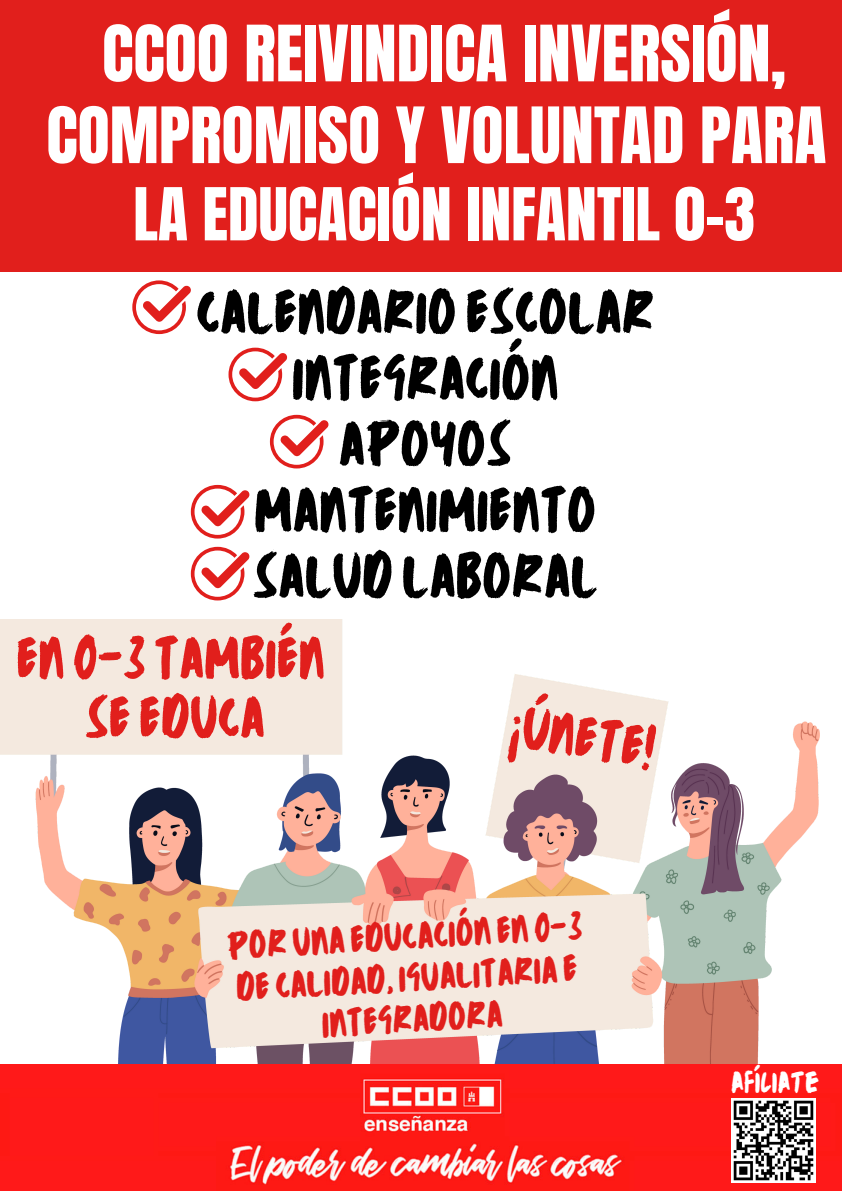
<style>
.page{position:relative;width:842px;height:1191px;background:#fff}
.page>*{position:absolute;margin:0;border:0;box-sizing:border-box;transform-origin:0 0}
.t1{font:66px/81.7px "Anton";color:#fff;text-align:center}
.t2{font:62px "Anton";color:#fff}
.t3{font:60px "TC October Regular";color:#000}
.t4{font:56.2px "TC October Regular";color:#e11f1c}
.t5{font:37.2px "TC October Regular";color:#e11f1c}
.t6{font:28.3px "TC October Regular";color:#fff}
</style>
<div class="page">
<img style="left:0;top:619px;width:819px;height:445px">
<div style="left:0;top:0;width:842px;height:272px;background:#e11f1c"></div>
<svg style="left:229px;top:347px;width:59px;height:54px"></svg>
<svg style="left:270px;top:415px;width:59px;height:53px"></svg>
<svg style="left:132px;top:280px;width:59px;height:54px"></svg>
<svg style="left:191px;top:485px;width:59px;height:53px"></svg>
<svg style="left:191px;top:546px;width:59px;height:54px"></svg>
<img style="left:0;top:1064px;width:842px;height:126px">
<img style="left:731px;top:1098px;width:84px;height:84px">
<p class="t1" style="left:46px;top:14px;width:782px">CCOO REIVINDICA INVERSIÓN,<br>COMPROMISO Y VOLUNTAD PARA</p>
<p class="t2" style="left:133px;top:170px;width:623px">LA EDUCACIÓN INFANTIL 0-3</p>
<p class="t3" style="left:196px;top:266px;width:459px">CALENDARIO ESCOLAR</p>
<p class="t3" style="left:292px;top:332px;width:268px">INTEGRACIÓN</p>
<p class="t3" style="left:339px;top:398px;width:175px">APOYOS</p>
<p class="t3" style="left:254px;top:464px;width:344px">MANTENIMIENTO</p>
<p class="t3" style="left:252px;top:530px;width:347px">SALUD LABORAL</p>
<p class="t4" style="left:16px;top:615px;width:310px">EN 0-3 TAMBIÉN</p>
<p class="t4" style="left:85px;top:674px;width:182px">SEEDUCA</p>
<p class="t4" style="left:518px;top:683px;width:147px;rotate:9deg">¡ÚNETE!</p>
<p class="t5" style="left:226px;top:916px;width:357px;rotate:-3deg">POR UNA EDUCACIÓN EN 0-3</p>
<p class="t5" style="left:235px;top:958px;width:343px;rotate:-3deg">DECALIDAD, IGUALITARIA E</p>
<p class="t5" style="left:320px;top:995px;width:183px;rotate:-3deg">INTEGRADORA</p>
<p class="t6" style="left:731px;top:1060px;width:90px">AFÍLIATE</p>
</div>
